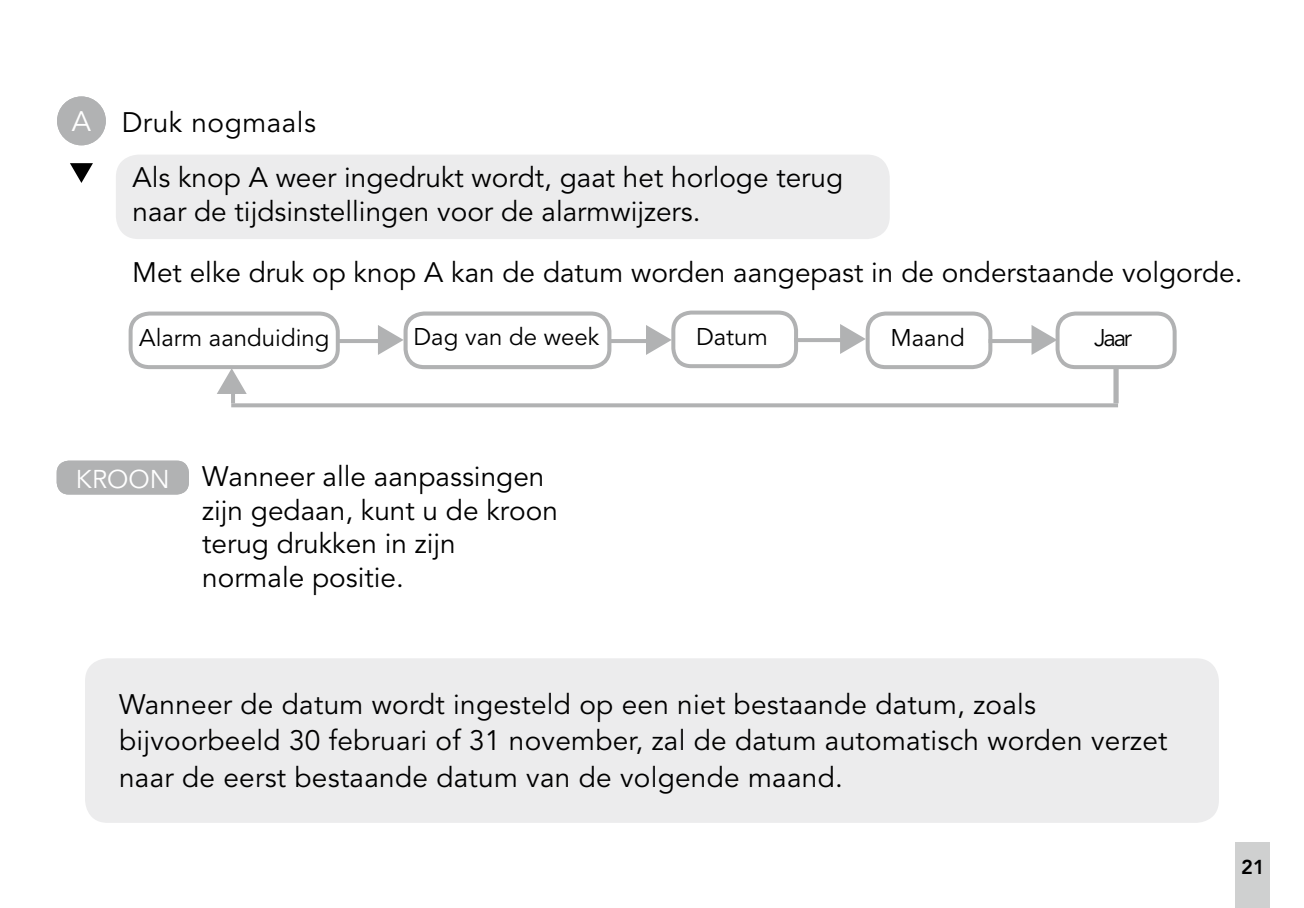
<style>
.page{position:relative;width:1304px;height:908px;background:#fff}
.page>*{position:absolute;margin:0;border:0;box-sizing:border-box;transform-origin:0 0}
.t1{font:28px/33.6px "Avenir LT Std";color:#000}
.t2{font:28px "Avenir LT Std";letter-spacing:.02em;color:#000}
.t3{font:24px "Avenir LT Std";color:#000}
.t4{font:800 20px "Avenir LT Std";color:#000}
.s1{color:#fff}
.s2{font-size:25.6px;color:#fff}
</style>
<div class="page">
<div style="left:1236px;top:841px;width:34px;height:66px;background:#cfd0d0"></div>
<div style="left:116px;top:154px;width:774px;height:85px;background:#ececed;border-radius:23px"></div>
<svg style="left:217px;top:369px;width:30px;height:25px"></svg>
<svg style="left:378px;top:324px;width:27px;height:32px"></svg>
<hr style="left:338px;top:339px;width:49px;height:4px;background:#b1b2b3">
<svg style="left:231px;top:403px;width:887px;height:4px;background:#b7b8b9"></svg>
<div style="left:1113px;top:367px;width:6px;height:36px;background:#b1b2b3"></div>
<hr style="left:231px;top:390px;width:4px;height:13px;background:#b1b2b3">
<div style="left:129px;top:311px;width:211px;height:58px;border:4px solid #b1b2b3;border-radius:19px"></div>
<div style="left:130px;top:312px;width:209px;height:56px;border:2px solid #b1b2b3;border-radius:19px"></div>
<svg style="left:646px;top:325px;width:25px;height:30px"></svg>
<hr style="left:603px;top:339px;width:49px;height:4px;background:#b1b2b3">
<div style="left:406px;top:313px;width:203px;height:54px;background:#fff;border-radius:18px"></div>
<div style="left:404px;top:311px;width:207px;height:58px;border:4px solid #b1b2b3;border-radius:18px"></div>
<div style="left:405px;top:312px;width:205px;height:56px;border:2px solid #b1b2b3;border-radius:18px"></div>
<div style="left:866px;top:311px;width:126px;height:58px;border:4px solid #b1b2b3;border-radius:18px"></div>
<div style="left:867px;top:312px;width:124px;height:56px;border:2px solid #b1b2b3;border-radius:18px"></div>
<svg style="left:1031px;top:324px;width:26px;height:32px"></svg>
<hr style="left:989px;top:339px;width:49px;height:4px;background:#b1b2b3">
<div style="left:1056px;top:311px;width:121px;height:58px;border:4px solid #b1b2b3;border-radius:18px"></div>
<div style="left:1057px;top:312px;width:119px;height:56px;border:2px solid #b1b2b3;border-radius:18px"></div>
<div style="left:57px;top:460px;width:132px;height:34px;background:#b1b2b3;border-radius:12px"></div>
<div style="left:57px;top:96px;width:49px;height:49px;background:#b1b2b3;border-radius:50%"></div>
<svg style="left:70px;top:163px;width:23px;height:20px"></svg>
<div style="left:671px;top:310px;width:127px;height:58px;border:4px solid #b1b2b3;border-radius:18px"></div>
<div style="left:672px;top:311px;width:125px;height:56px;border:2px solid #b1b2b3;border-radius:18px"></div>
<svg style="left:840px;top:322px;width:30px;height:35px"></svg>
<hr style="left:794px;top:338px;width:49px;height:4px;background:#b1b2b3">
<div style="left:85px;top:658px;width:1134px;height:164px;background:#ececed;border-radius:23px"></div>
<p class="t2" style="left:72px;top:106px;width:246px"><span class="s1">A</span> Druk nogmaals</p>
<p class="t1" style="left:132px;top:162px;width:712px">Als knop A weer ingedrukt wordt, gaat het horloge terug naar de tijdsinstellingen voor de alarmwijzers.</p>
<p class="t1" style="left:132px;top:257px;width:1112px">Met elke druk op knop A kan de datum worden aangepast in de onderstaande volgorde.</p>
<p class="t3" style="left:414px;top:323px;width:187px">Dag van de week</p>
<p class="t3" style="left:696px;top:323px;width:73px">Datum</p>
<p class="t3" style="left:139px;top:324px;width:192px">Alarm aanduiding</p>
<p class="t3" style="left:890px;top:324px;width:76px">Maand</p>
<p class="t3" style="left:1094px;top:324px;width:39px">Jaar</p>
<p class="t1" style="left:202px;top:460px;width:357px;text-indent:-126px"><span class="s2">KROON</span> Wanneer alle aanpassingen zijn gedaan, kunt u de kroon terug drukken in zijn normale positie.</p>
<p class="t1" style="left:119px;top:686px;width:1050px;line-height:36.4px">Wanneer de datum wordt ingesteld op een niet bestaande datum, zoals bijvoorbeeld 30 februari of 31 november, zal de datum automatisch worden verzet naar de eerst bestaande datum van de volgende maand.</p>
<p class="t4" style="left:1241px;top:855px;width:25px">21</p>
</div>
